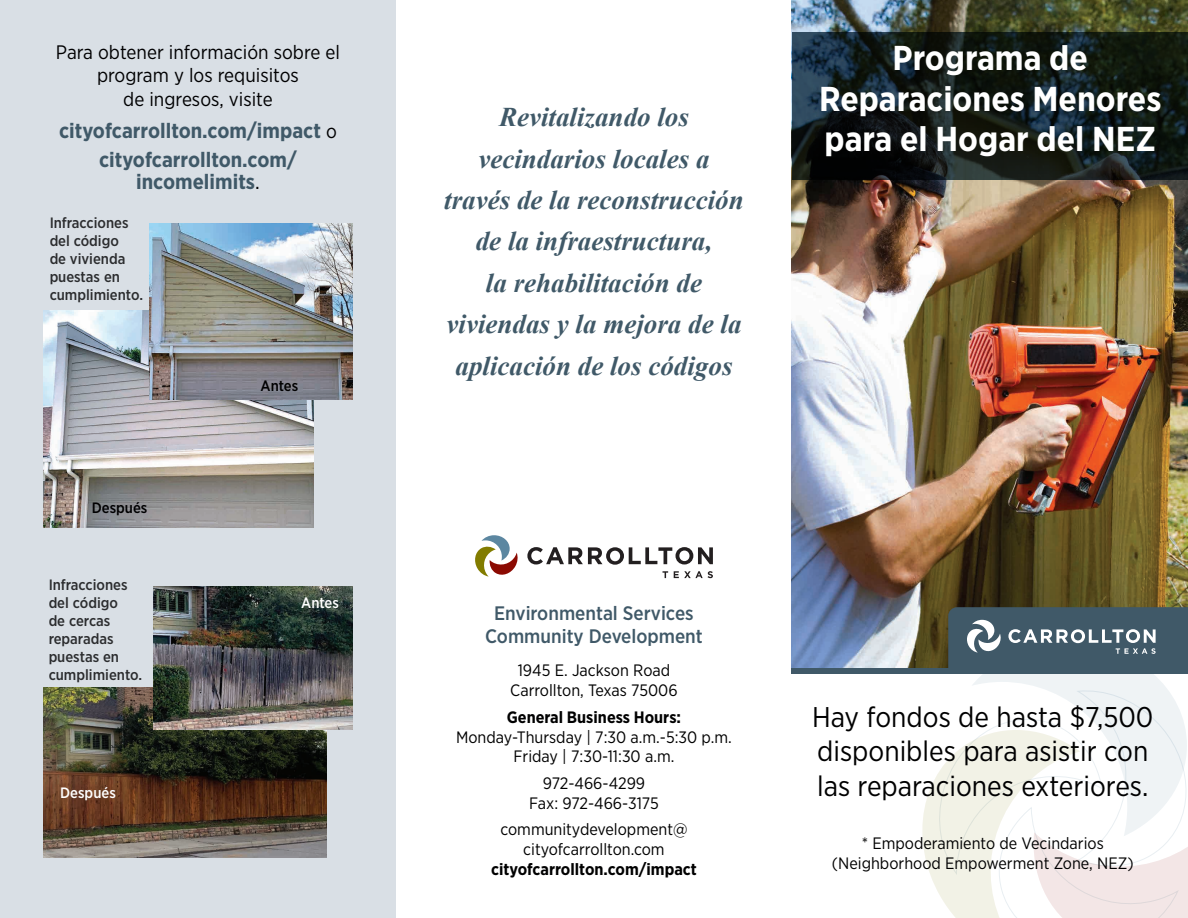
<style>
.page{position:relative;width:1188px;height:918px;background:#fff}
.page>*{position:absolute;margin:0;border:0;box-sizing:border-box;transform-origin:0 0}
.t1{font:700 34.5px/40.5px "Gotham Narrow";color:#fff;text-align:center}
.Tile_text_underneath{font:28.5px/34.2px "Gotham Narrow";color:#000001}
.t2{font:italic 700 27px/41.4px "Times New Roman";color:#405968;text-align:center}
.Heading{font:700 21px/22.5px "Gotham Narrow";color:#405968;text-align:center}
.Heading-2{font:19.5px/23.4px "Gotham Narrow";color:#000001;text-align:center}
.Address{font:500 19.5px/23.4px "Gotham Narrow";color:#405968;text-align:center}
.Address-2{font:16.5px/19.8px "Gotham Narrow";color:#000001;text-align:center}
.captions{font:500 15px/18px "Gotham Narrow";color:#000001}
.captions-2{font:500 15px "Gotham Narrow";color:#fff}
.s1{font-weight:400;font-size:19.5px;color:#000001}
.s2{font-weight:400;color:#000001}
.s3{font-weight:700}
</style>
<div class="page">
<img style="left:792px;top:0;width:396px;height:669px">
<div style="left:792px;top:669px;width:396px;height:5px;background:#405968"></div>
<svg style="left:922px;top:607px;width:266px;height:311px"></svg>
<svg style="left:792px;top:32px;width:396px;height:148px"></svg>
<div style="left:0;top:0;width:396px;height:918px;background:#d9dfe5"></div>
<svg style="left:475px;top:535px;width:43px;height:42px"></svg>
<svg style="left:663px;top:571px;width:5px;height:7px"></svg>
<svg style="left:674px;top:571px;width:39px;height:7px"></svg>
<svg style="left:527px;top:547px;width:186px;height:18px"></svg>
<img style="left:43px;top:688px;width:284px;height:170px">
<img style="left:153px;top:587px;width:200px;height:142px">
<img style="left:43px;top:311px;width:271px;height:216px">
<img style="left:149px;top:223px;width:204px;height:177px">
<p class="Heading-2" style="left:56px;top:40px;width:286px">Para obtener información sobre el program y los requisitos<br>de ingresos, visite</p>
<p class="Heading" style="left:59px;top:119px;width:279px">cityofcarrollton.com/impact <span class="s1">o</span></p>
<p class="Heading" style="left:99px;top:148px;width:199px">cityofcarrollton.com/ incomelimits<span class="s2">.</span></p>
<p class="captions" style="left:50px;top:214px;width:95px">Infracciones del código<br>de vivienda puestas en cumplimiento.</p>
<p class="captions" style="left:92px;top:498px;width:57px">Después</p>
<p class="captions" style="left:49px;top:576px;width:95px">Infracciones del código<br>de cercas reparadas puestas en cumplimiento.</p>
<p class="captions-2" style="left:60px;top:783px;width:57px">Después</p>
<p class="captions" style="left:261px;top:377px;width:39px">Antes</p>
<p class="captions-2" style="left:301px;top:593px;width:39px">Antes</p>
<p class="t2" style="left:444px;top:96px;width:301px">Revitalizando los vecindarios locales a través de la reconstrucción de la infraestructura,<br>la rehabilitación de viviendas y la mejora de la aplicación de los códigos</p>
<p class="t1" style="left:819px;top:38px;width:344px">Programa de<br>Reparaciones Menores para el Hogar del NEZ</p>
<p class="Address" style="left:485px;top:601px;width:219px">Environmental Services<br>Community Development</p>
<p class="Address-2" style="left:510px;top:660px;width:169px">1945 E. Jackson Road<br>Carrollton, Texas 75006</p>
<p class="Address-2" style="left:456px;top:707px;width:277px"><span class="s3">General Business Hours:<br></span>Monday-Thursday | 7:30 a.m.-5:30 p.m.<br>Friday | 7:30-11:30 a.m.</p>
<p class="Address-2" style="left:529px;top:773px;width:131px">972-466-4299<br>Fax: 972-466-3175</p>
<p class="Address-2" style="left:491px;top:819px;width:207px">communitydevelopment@ cityofcarrollton.com <span class="s3">cityofcarrollton.com/impact</span></p>
<p class="Tile_text_underneath" style="left:812px;top:700px;width:343px">Hay fondos de hasta $7,500 disponibles para asistir con las reparaciones exteriores.</p>
<p class="Address-2" style="left:832px;top:833px;width:303px">* Empoderamiento de Vecindarios (Neighborhood Empowerment Zone, NEZ)</p>
</div>
